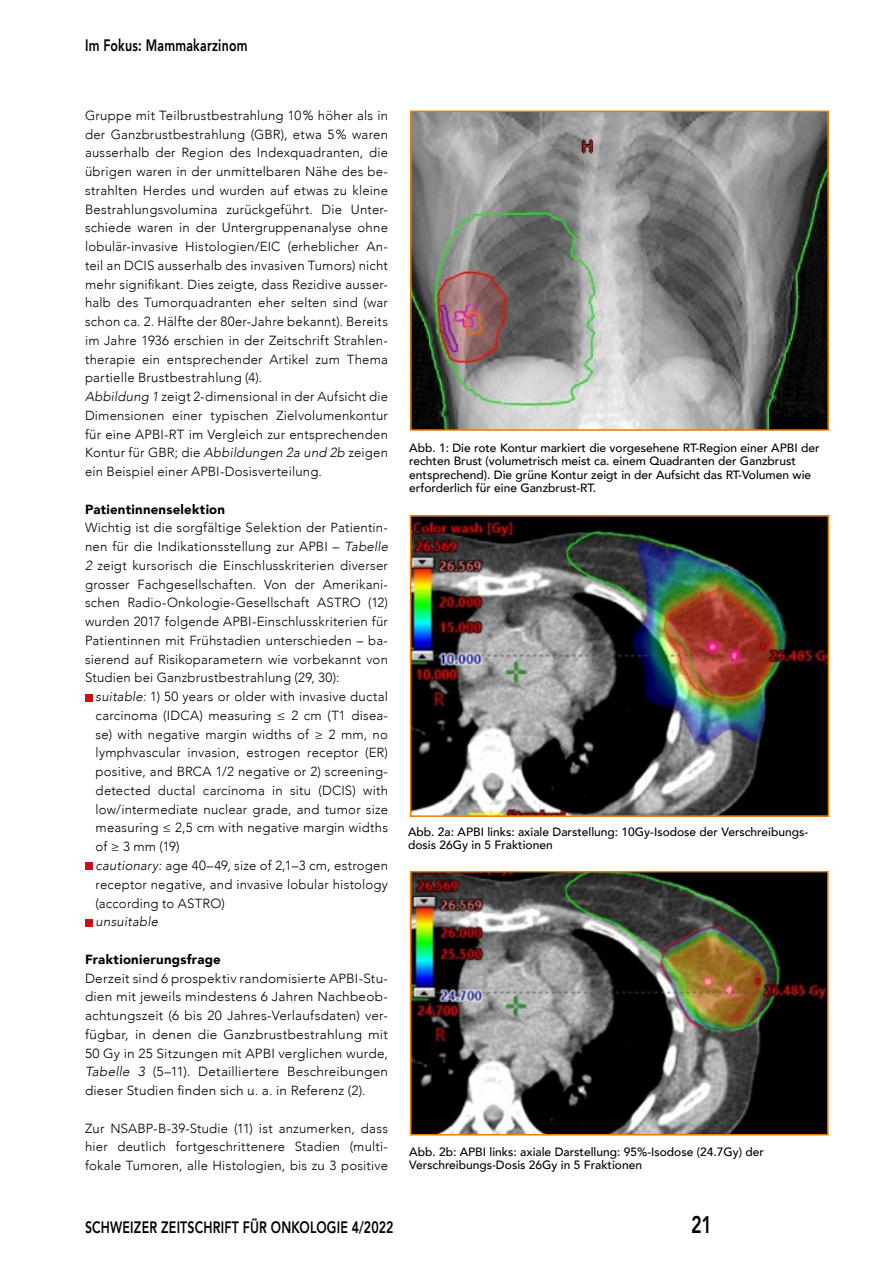
<style>
.page{position:relative;width:893px;height:1263px;background:#fff}
.page>*{position:absolute;margin:0;border:0;box-sizing:border-box;transform-origin:0 0}
.t1{font:800 24px "Avenir";color:#000;scale:.75 1}
.t2{font:800 16.5px "Avenir";letter-spacing:.015em;color:#000;scale:.75 1}
.t3{font:300 13.2px/18.8px "Avenir";letter-spacing:.015em;color:#000;text-align:justify}
.t4{font:900 13.2px "Avenir";letter-spacing:.02em;color:#000}
.t5{font:italic 300 13.2px "Avenir";letter-spacing:.015em;color:#000}
.t6{font:500 12px/13.5px "Avenir";color:#000}
.s1{font-style:italic}
</style>
<div class="page">
<div style="left:85px;top:694px;width:7px;height:7px;background:#cd1013"></div>
<div style="left:85px;top:863px;width:7px;height:7px;background:#cd1013"></div>
<div style="left:85px;top:919px;width:7px;height:7px;background:#cd1013"></div>
<img style="left:413px;top:518px;width:413px;height:296px">
<div style="left:410px;top:515px;width:419px;height:302px;border:2px solid #ef7c00"></div>
<img style="left:413px;top:874px;width:413px;height:258px">
<div style="left:410px;top:871px;width:419px;height:264px;border:2px solid #ef7c00"></div>
<img style="left:413px;top:114px;width:413px;height:314px">
<div style="left:410px;top:111px;width:419px;height:320px;border:2px solid #ef7c00"></div>
<p class="t2" style="left:85px;top:32px;width:218px">Im Fokus: Mammakarzinom</p>
<p class="t3" style="left:85px;top:106px;width:304px;text-align:left">Gruppe mit Teilbrustbestrahlung 10% höher als in der Ganzbrustbestrahlung (GBR), etwa 5% waren ausserhalb der Region des Indexquadranten, die übrigen waren in der unmittelbaren Nähe des be&shy;strahlten Herdes und wurden auf etwas zu kleine Bestrahlungsvolumina zurückgeführt. Die Unter&shy;schiede waren in der Untergruppenanalyse ohne lobulär-invasive Histologien/EIC (erheblicher An&shy;teil an DCIS ausserhalb des invasiven Tumors) nicht mehr signifikant. Dies zeigte, dass Rezidive ausser&shy;halb des Tumorquadranten eher selten sind (war schon ca. 2. Hälfte der 80er-Jahre bekannt). Bereits im Jahre 1936 erschien in der Zeitschrift Strahlen&shy;therapie ein entsprechender Artikel zum Thema partielle Brustbestrahlung (4).<br><span class="s1">Abbildung 1</span> zeigt 2-dimensional in der Aufsicht die Dimensionen einer typischen Zielvolumenkontur für eine APBI-RT im Vergleich zur entsprechenden Kontur für GBR; die <span class="s1">Abbildungen 2a und 2b</span> zeigen ein Beispiel einer APBI-Dosisverteilung.</p>
<p class="t4" style="left:85px;top:498px;width:142px">Patientinnenselektion</p>
<p class="t3" style="left:85px;top:518px;width:304px">Wichtig ist die sorgfältige Selektion der Patientin&shy;nen für die Indikationsstellung zur APBI – <span class="s1">Tabelle 2</span> zeigt kursorisch die Einschlusskriterien diverser grosser Fachgesellschaften. Von der Amerikani&shy;schen Radio-Onkologie-Gesellschaft ASTRO (12) wurden 2017 folgende APBI-Einschlusskriterien für Patientinnen mit Frühstadien unterschieden – ba&shy;sierend auf Risikoparametern wie vorbekannt von Studien bei Ganzbrustbestrahlung (29, 30):</p>
<p class="t3" style="left:96px;top:687px;width:294px;text-align:left"><span class="s1">suitable:</span> 1) 50 years or older with invasive ductal carcinoma (IDCA) measuring ≤ 2 cm (T1 disea&shy;se) with negative margin widths of ≥ 2 mm, no lymphvascular invasion, estrogen receptor (ER) positive, and BRCA 1/2 negative or 2) screening&shy;detected ductal carcinoma in situ (DCIS) with low/intermediate nuclear grade, and tumor size measuring ≤ 2,5 cm with negative margin widths of ≥ 3 mm (19)<br><span class="s1">cautionary:</span> age 40–49, size of 2,1–3 cm, estrogen receptor negative, and invasive lobular histology (according to ASTRO)</p>
<p class="t5" style="left:96px;top:914px;width:64px">unsuitable</p>
<p class="t4" style="left:85px;top:948px;width:137px">Fraktionierungsfrage</p>
<p class="t3" style="left:85px;top:968px;width:304px">Derzeit sind 6 prospektiv randomisierte APBI-Stu&shy;dien mit jeweils mindestens 6 Jahren Nachbeob&shy;achtungszeit (6 bis 20 Jahres-Verlaufsdaten) ver&shy;fügbar, in denen die Ganzbrustbestrahlung mit 50 Gy in 25 Sitzungen mit APBI verglichen wurde, <span class="s1">Tabelle 3</span> (5–11). Detailliertere Beschreibungen dieser Studien finden sich u. a. in Referenz (2).</p>
<p class="t3" style="left:85px;top:1118px;width:304px">Zur NSABP-B-39-Studie (11) ist anzumerken, dass hier deutlich fortgeschrittenere Stadien (multi&shy;fokale Tumoren, alle Histologien, bis zu 3 positive</p>
<p class="t6" style="left:409px;top:440px;width:412px">Abb. 1: Die rote Kontur markiert die vorgesehene RT-Region einer APBI der rechten Brust (volumetrisch meist ca. einem Quadranten der Ganzbrust entsprechend). Die grüne Kontur zeigt in der Aufsicht das RT-Volumen wie erforderlich für eine Ganzbrust-RT.</p>
<p class="t6" style="left:408px;top:824px;width:401px">Abb. 2a: APBI links: axiale Darstellung: 10Gy-Isodose der Verschreibungs&shy;dosis 26Gy in 5 Fraktionen</p>
<p class="t6" style="left:409px;top:1144px;width:356px">Abb. 2b: APBI links: axiale Darstellung: 95%-Isodose (24.7Gy) der<br>Verschreibungs-Dosis 26Gy in 5 Fraktionen</p>
<p class="t2" style="left:85px;top:1214px;width:413px">SCHWEIZER ZEITSCHRIFT FÜR ONKOLOGIE 4/2022</p>
<h1 class="t1" style="left:691px;top:1206px;width:30px">21</h1>
</div>
